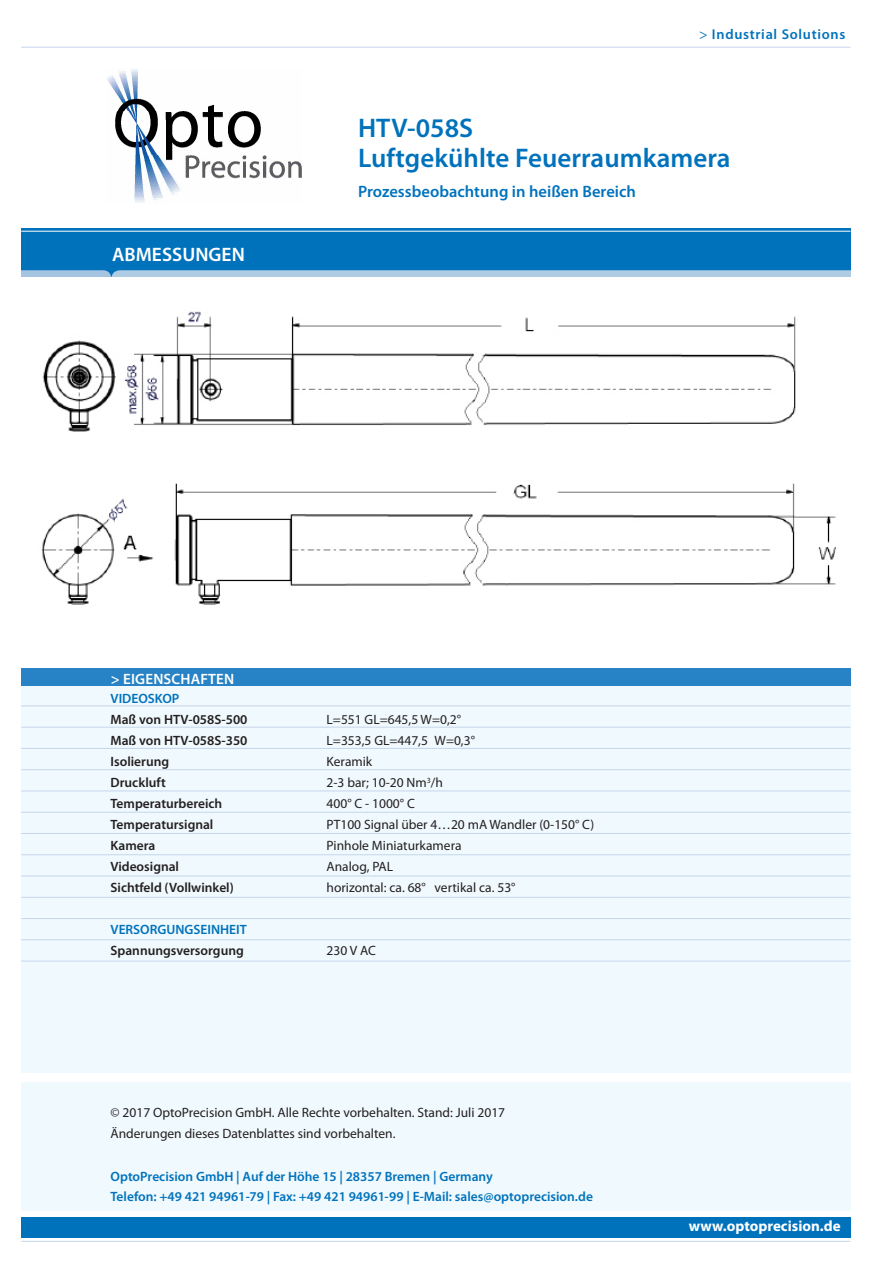
<style>
.page{position:relative;width:893px;height:1263px;background:#fff}
.page>*{position:absolute;margin:0;border:0;box-sizing:border-box;transform-origin:0 0}
.t1{font:600 27px "Myriad Pro";color:#0072bc}
.t2{font:600 19.5px "Myriad Pro";color:#fff}
.t3{font:600 16.5px "Myriad Pro";color:#0072bc}
.t4{font:700 15px "Myriad Pro";color:#fff}
.t5{font:600 15px "Myriad Pro";letter-spacing:.01em;color:#fff}
.t6{font:600 14.25px "Myriad Pro";letter-spacing:.05em;color:#0072bc}
.t7{font:13.5px "Myriad Pro";color:#231f20}
.t8{font:600 13.5px/21px "Myriad Pro";color:#231f20}
.t9{font:600 13.5px "Myriad Pro";color:#0072bc}
.s1{font-weight:400}
.s2{color:#0072bc}
</style>
<div class="page">
<hr style="left:21px;top:47px;width:829px;height:1px;background:#c6d5ed">
<div style="left:21px;top:228px;width:829px;height:49px;background:#0072bc"></div>
<svg style="left:21px;top:270px;width:829px;height:7px;background:#a6c7e2"></svg>
<hr style="left:21px;top:231px;width:829px;height:1px;background:#fff">
<img style="left:107px;top:69px;width:195px;height:134px">
<div style="left:21px;top:1217px;width:829px;height:20px;background:#0072bc"></div>
<hr style="left:21px;top:1241px;width:829px;height:1px;background:#c6d5ed">
<img style="left:41px;top:311px;width:795px;height:294px">
<div style="left:21px;top:678px;width:829px;height:532px;background:#f0f9fd"></div>
<div style="left:21px;top:668px;width:829px;height:18px;background:#2783c5"></div>
<div style="left:15px;top:1074px;width:842px;height:8px;background:#fff"></div>
<hr style="left:21px;top:727px;width:829px;height:1px;background:#c6d5ed">
<hr style="left:21px;top:705px;width:829px;height:1px;background:#c6d5ed">
<hr style="left:21px;top:748px;width:829px;height:1px;background:#c6d5ed">
<hr style="left:21px;top:812px;width:829px;height:1px;background:#c6d5ed">
<hr style="left:21px;top:790px;width:829px;height:1px;background:#c6d5ed">
<hr style="left:21px;top:769px;width:829px;height:1px;background:#c6d5ed">
<hr style="left:21px;top:854px;width:829px;height:1px;background:#c6d5ed">
<hr style="left:21px;top:876px;width:829px;height:1px;background:#c6d5ed">
<hr style="left:21px;top:833px;width:829px;height:1px;background:#c6d5ed">
<hr style="left:21px;top:918px;width:829px;height:1px;background:#c6d5ed">
<hr style="left:21px;top:897px;width:829px;height:1px;background:#c6d5ed">
<hr style="left:21px;top:939px;width:829px;height:1px;background:#c6d5ed">
<hr style="left:21px;top:961px;width:829px;height:1px;background:#c6d5ed">
<p class="t6" style="left:699px;top:26px;width:148px"><span class="s1">&gt;</span> Industrial Solutions</p>
<p class="t2" style="left:112px;top:242px;width:134px">ABMESSUNGEN</p>
<p class="t1" style="left:358px;top:111px;width:117px">HTV-058S</p>
<p class="t1" style="left:358px;top:141px;width:374px">Luftgekühlte Feuerraumkamera</p>
<p class="t3" style="left:358px;top:181px;width:279px">Prozessbeobachtung in heißen Bereich</p>
<p class="t5" style="left:111px;top:670px;width:125px">&gt; EIGENSCHAFTEN</p>
<p class="t9" style="left:111px;top:690px;width:70px">VIDEOSKOP</p>
<p class="t8" style="left:111px;top:709px;width:138px">Maß von HTV-058S-500</p>
<p class="t7" style="left:327px;top:711px;width:136px">L=551 GL=645,5 W=0,2°</p>
<p class="t8" style="left:111px;top:730px;width:138px">Maß von HTV-058S-350</p>
<p class="t7" style="left:327px;top:732px;width:150px">L=353,5 GL=447,5 W=0,3°</p>
<p class="t8" style="left:111px;top:751px;width:60px">Isolierung</p>
<p class="t7" style="left:327px;top:753px;width:47px">Keramik</p>
<p class="t8" style="left:111px;top:772px;width:57px">Druckluft</p>
<p class="t7" style="left:327px;top:774px;width:118px">2-3 bar; 10-20 Nm<sup>3</sup>/h</p>
<p class="t8" style="left:111px;top:793px;width:113px">Temperaturbereich</p>
<p class="t7" style="left:327px;top:795px;width:90px">400° C - 1000° C</p>
<p class="t8" style="left:111px;top:814px;width:104px">Temperatursignal</p>
<p class="t7" style="left:327px;top:816px;width:269px">PT100 Signal über 4…20 mA Wandler (0-150° C)</p>
<p class="t8" style="left:111px;top:835px;width:46px">Kamera</p>
<p class="t7" style="left:327px;top:837px;width:136px">Pinhole Miniaturkamera</p>
<p class="t8" style="left:111px;top:856px;width:70px">Videosignal</p>
<p class="t7" style="left:327px;top:858px;width:68px">Analog, PAL</p>
<p class="t8" style="left:111px;top:877px;width:125px">Sichtfeld (Vollwinkel)</p>
<p class="t7" style="left:327px;top:879px;width:190px">horizontal: ca. 68° vertikal ca. 53°</p>
<p class="t8" style="left:111px;top:919px;width:138px"><span class="s2">VERSORGUNGSEINHEIT<br></span>Spannungsversorgung</p>
<p class="t7" style="left:327px;top:942px;width:51px">230 V AC</p>
<p class="t7" style="left:111px;top:1104px;width:396px">© 2017 OptoPrecision GmbH. Alle Rechte vorbehalten. Stand: Juli 2017</p>
<p class="t7" style="left:111px;top:1125px;width:286px">Änderungen dieses Datenblattes sind vorbehalten.</p>
<p class="t9" style="left:111px;top:1167px;width:384px">OptoPrecision GmbH | Auf der Höhe 15 | 28357 Bremen | Germany</p>
<p class="t9" style="left:111px;top:1188px;width:484px">Telefon: +49 421 94961-79 | Fax: +49 421 94961-99 | E-Mail: sales@optoprecision.de</p>
<p class="t4" style="left:689px;top:1216px;width:153px">www.optoprecision.de</p>
</div>
